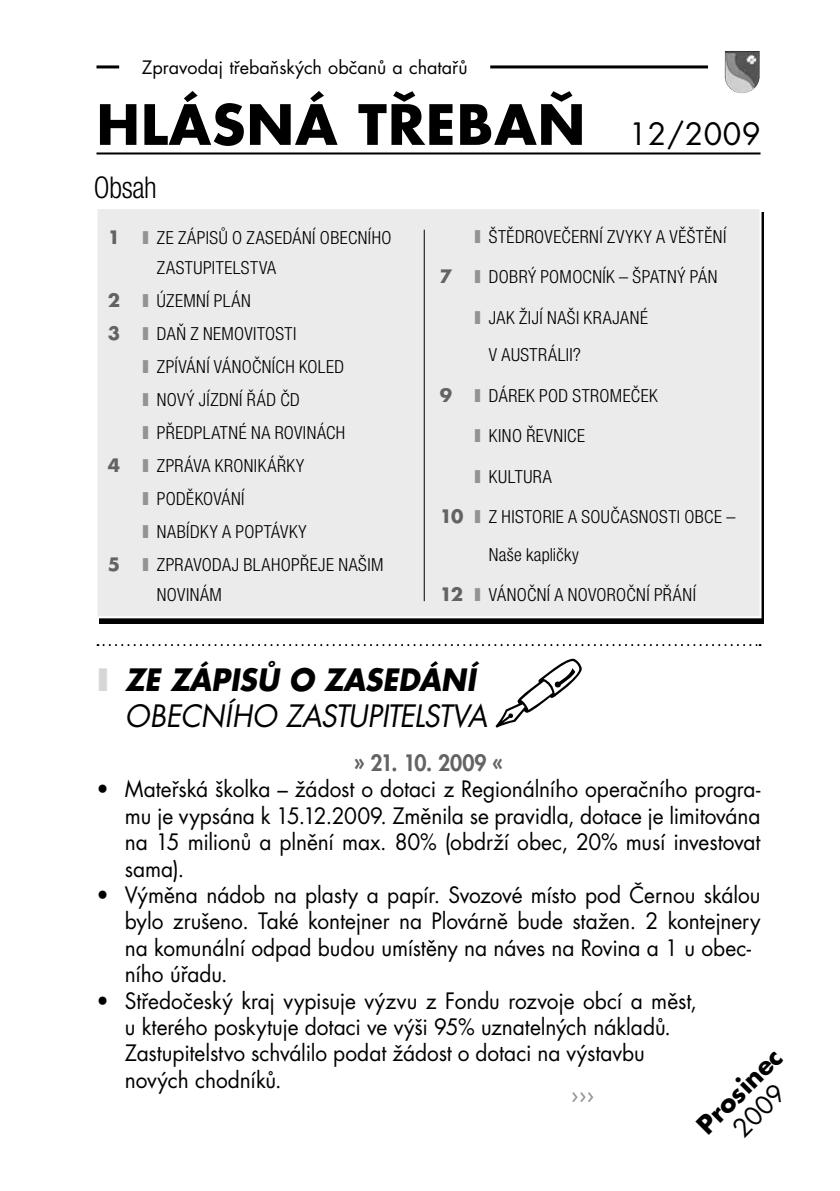
<style>
.page{position:relative;width:840px;height:1191px;background:#fff}
.page>*{position:absolute;margin:0;border:0;box-sizing:border-box;transform-origin:0 0}
.t1{font:700 54px "Futura CE";letter-spacing:.02em;color:#000}
.t2{font:italic 30px/36px "Futura CE";letter-spacing:-.015em;color:#000;scale:.95 1}
.t3{font:300 condensed 30px "Helvetica Neue LT Pro";letter-spacing:-.015em;color:#000;scale:.95 1}
.t4{font:700 25px "Futura CE";color:#000}
.t5{font:25px "Futura CE";color:#000}
.t6{font:24px "Futura CE";color:#939393}
.t7{font:22px/26.4px "Futura CE";letter-spacing:-.005em;color:#000;scale:.95 1}
.t8{font:800 22px "Futura CE";letter-spacing:-.005em;color:#636363;scale:.95 1}
.t9{font:300 condensed 18px/37.6px "Helvetica Neue LT Pro";letter-spacing:.025em;color:#000}
.t10{font:18px "Futura CE";color:#000}
.s1{font-weight:400;font-size:30px}
.s2{font-family:"Futura CE";font-weight:700;font-stretch:normal;color:#636363}
.s3{font-weight:900;font-stretch:expanded;color:#939393}
.s4{font-weight:700;font-style:normal;color:#d6d6d6}
.s5{font-weight:700}
</style>
<div class="page">
<div style="left:97px;top:209px;width:665px;height:410px;background:#ebebeb"></div>
<hr style="left:96px;top:65px;width:611px;height:3px;background:#000">
<svg style="left:97px;top:644px;width:663px;height:2px"></svg>
<div style="left:119px;top:53px;width:371px;height:32px;background:#fff"></div>
<img style="left:724px;top:51px;width:35px;height:42px">
<hr style="left:96px;top:152px;width:664px;height:2px;background:#000">
<hr style="left:423px;top:230px;width:1px;height:371px;background:#000">
<p class="t10" style="left:142px;top:57px;width:327px">Zpravodaj třebaňských občanů a chatařů</p>
<h1 class="t1" style="left:96px;top:90px;width:665px">HLÁSNÁ TŘEBAŇ <span class="s1">12/2009</span></h1>
<h2 class="t3" style="left:94px;top:170px;width:68px">Obsah</h2>
<p class="t9" style="left:157px;top:222px;width:236px;line-height:30.2px;text-indent:-49px"><span class="s2">1</span> <span class="s3">I</span> ZE ZÁPISŮ O ZASEDÁNÍ OBECNÍHO<br>ZASTUPITELSTVA</p>
<p class="t9" style="left:108px;top:282px;width:144px"><span class="s2">2</span> <span class="s3">I</span> ÚZEMNÍ PLÁN</p>
<p class="t9" style="left:108px;top:315px;width:190px"><span class="s2">3</span> <span class="s3">I</span> DAŇ Z NEMOVITOSTI</p>
<p class="t9" style="left:142px;top:348px;width:204px"><span class="s3">I</span> ZPÍVÁNÍ VÁNOČNÍCH KOLED</p>
<p class="t9" style="left:142px;top:381px;width:159px"><span class="s3">I</span> NOVÝ JÍZDNÍ ŘÁD ČD</p>
<p class="t9" style="left:142px;top:414px;width:205px"><span class="s3">I</span> PŘEDPLATNÉ NA ROVINÁCH</p>
<p class="t9" style="left:108px;top:447px;width:198px"><span class="s2">4</span> <span class="s3">I</span> ZPRÁVA KRONIKÁŘKY</p>
<p class="t9" style="left:142px;top:480px;width:104px"><span class="s3">I</span> PODĚKOVÁNÍ</p>
<p class="t9" style="left:142px;top:513px;width:166px"><span class="s3">I</span> NABÍDKY A POPTÁVKY</p>
<p class="t9" style="left:108px;top:545px;width:277px"><span class="s2">5</span> <span class="s3">I</span> ZPRAVODAJ BLAHOPŘEJE NAŠIM</p>
<p class="t9" style="left:157px;top:576px;width:67px">NOVINÁM</p>
<p class="t9" style="left:473px;top:217px;width:254px"><span class="s3">I</span> ŠTĚDROVEČERNÍ ZVYKY A VĚŠTĚNÍ</p>
<p class="t9" style="left:439px;top:258px;width:279px"><span class="s2">7</span> <span class="s3">I</span> DOBRÝ POMOCNÍK – ŠPATNÝ PÁN</p>
<p class="t9" style="left:488px;top:298px;width:160px;text-indent:-15px"><span class="s3">I</span> JAK ŽIJÍ NAŠI KRAJANÉ<br>V AUSTRÁLII?</p>
<p class="t9" style="left:439px;top:376px;width:219px"><span class="s2">9</span> <span class="s3">I</span> DÁREK POD STROMEČEK</p>
<p class="t9" style="left:473px;top:417px;width:113px"><span class="s3">I</span> KINO ŘEVNICE</p>
<p class="t9" style="left:473px;top:457px;width:79px"><span class="s3">I</span> KULTURA</p>
<p class="t9" style="left:488px;top:498px;width:248px;text-indent:-49px"><span class="s2">10</span> <span class="s3">I</span> Z HISTORIE A SOUČASNOSTI OBCE –<br>Naše kapličky</p>
<p class="t9" style="left:439px;top:576px;width:257px"><span class="s2">12</span> <span class="s3">I</span> VÁNOČNÍ A NOVOROČNÍ PŘÁNÍ</p>
<h2 class="t2" style="left:125px;top:663px;width:383px;text-indent:-28px"><span class="s4">I</span> <span class="s5">ZE ZÁPISŮ O ZASEDÁNÍ<br></span>OBECNÍHO ZASTUPITELSTVA</h2>
<p class="t8" style="left:353px;top:748px;width:159px">» 21. 10. 2009 «</p>
<p class="t7" style="left:125px;top:776px;width:670px;text-align:justify;text-indent:-28px">• Mateřská školka – žádost o dotaci z Regionálního operačního progra&shy;mu je vypsána k 15.12.2009. Změnila se pravidla, dotace je limitována na 15 milionů a plnění max. 80% (obdrží obec, 20% musí investovat sama).</p>
<p class="t7" style="left:125px;top:882px;width:670px;text-indent:-28px">• Výměna nádob na plasty a papír. Svozové místo pod Černou skálou bylo zrušeno. Také kontejner na Plovárně bude stažen. 2 kontejnery na komunální odpad budou umístěny na náves na Rovina a 1 u obec&shy;ního úřadu.</p>
<p class="t7" style="left:125px;top:988px;width:603px;text-indent:-28px">• Středočeský kraj vypisuje výzvu z Fondu rozvoje obcí a měst, u kterého poskytuje dotaci ve výši 95% uznatelných nákladů.<br>Zastupitelstvo schválilo podat žádost o dotaci na výstavbu nových chodníků.</p>
<p class="t4" style="left:689px;top:1117px;width:110px;rotate:-45deg">PROSINEC</p>
<p class="t5" style="left:726px;top:1121px;width:63px;rotate:-45deg">2009</p>
<p class="t6" style="left:570px;top:1080px;width:25px">›››</p>
</div>
